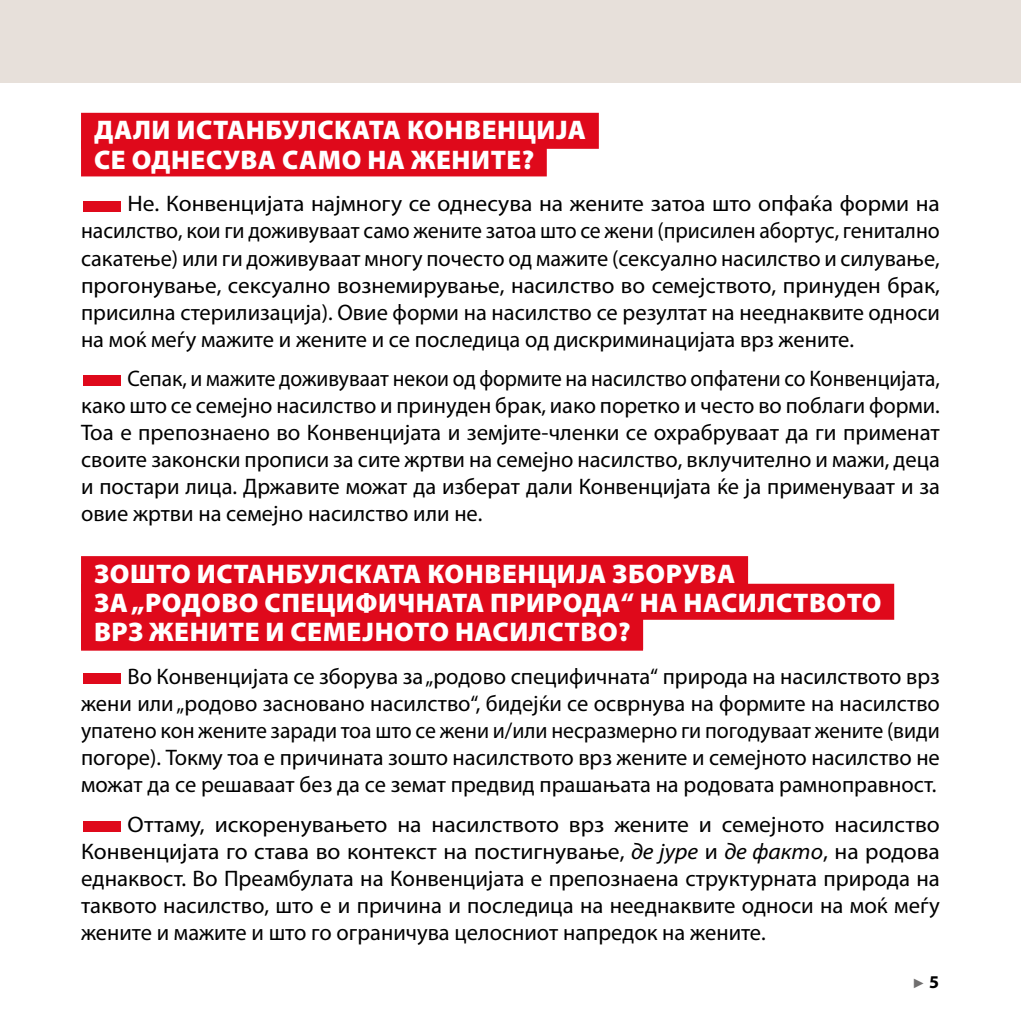
<style>
.page{position:relative;width:1021px;height:1021px;background:#fff}
.page>*{position:absolute;margin:0;border:0;box-sizing:border-box;transform-origin:0 0}
.t1{font:900 27px/29.2px "Myriad Pro";letter-spacing:.02em;color:#fff}
.t2{font:22.5px/27px "Myriad Pro";color:#000;text-align:justify;scale:1.05 1}
.t3{font:22.5px/27px "Myriad Pro";color:#000;text-align:justify;scale:.95 1}
.t4{font:22.5px/27px "Myriad Pro";color:#000;text-align:justify}
.t5{font:13.5px "Arial";color:#706f6f}
.s1{color:#df091b}
.s2{font-style:italic}
.s3{font-family:"Myriad Pro";font-weight:700;font-size:18px;color:#000}
</style>
<div class="page">
<div style="left:81px;top:113px;width:518px;height:36px;background:#df091b"></div>
<div style="left:81px;top:140px;width:466px;height:36px;background:#df091b"></div>
<div style="left:81px;top:556px;width:667px;height:36px;background:#df091b"></div>
<div style="left:81px;top:583px;width:813px;height:36px;background:#df091b"></div>
<div style="left:81px;top:614px;width:562px;height:36px;background:#df091b"></div>
<div style="left:0;top:0;width:1020px;height:83px;background:#e7e0da"></div>
<p class="t1" style="left:94px;top:114px;width:493px">ДАЛИ ИСТАНБУЛСКАТА КОНВЕНЦИЈА<br>СЕ ОДНЕСУВА САМО НА ЖЕНИТЕ?</p>
<p class="t2" style="left:81px;top:190px;width:819px"><span class="s1">■</span>Не. Конвенцијата најмногу се однесува на жените затоа што опфаќа форми на насилство, кои ги доживуваат само жените затоа што се жени (присилен абортус, генитално сакатење) или ги доживуваат многу почесто од мажите (сексуално насилство и силување, прогонување, сексуално вознемирување, насилство во семејството, принуден брак, присилна стерилизација). Овие форми на насилство се резултат на нееднаквите односи на моќ меѓу мажите и жените и се последица од дискриминацијата врз жените.</p>
<p class="t3" style="left:81px;top:365px;width:905px"><span class="s1">■</span>Сепак, и мажите доживуваат некои од формите на насилство опфатени со Конвенцијата, како што се семејно насилство и принуден брак, иако поретко и често во поблаги форми.<br>Тоа е препознаено во Конвенцијата и земјите-членки се охрабруваат да ги применат своите законски прописи за сите жртви на семејно насилство, вклучително и мажи, деца и постари лица. Државите можат да изберат дали Конвенцијата ќе ја применуваат и за овие жртви на семејно насилство или не.</p>
<p class="t1" style="left:94px;top:557px;width:788px">ЗОШТО ИСТАНБУЛСКАТА КОНВЕНЦИЈА ЗБОРУВА<br>ЗА „РОДОВО СПЕЦИФИЧНАТА ПРИРОДА“ НА НАСИЛСТВОТО<br>ВРЗ ЖЕНИТЕ И СЕМЕЈНОТО НАСИЛСТВО?</p>
<p class="t4" style="left:81px;top:662px;width:860px"><span class="s1">■</span>Во Конвенцијата се зборува за „родово специфичната“ природа на насилството врз жени или „родово засновано насилство“, бидејќи се осврнува на формите на насилство упатено кон жените заради тоа што се жени и/или несразмерно ги погодуваат жените (види погоре). Токму тоа е причината зошто насилството врз жените и семејното насилство не можат да се решаваат без да се земат предвид прашањата на родовата рамноправност.</p>
<p class="t2" style="left:81px;top:810px;width:819px"><span class="s1">■</span>Оттаму, искоренувањето на насилството врз жените и семејното насилство Конвенцијата го става во контекст на постигнување, <span class="s2">де јуре</span> и <span class="s2">де факто</span>, на родова еднаквост. Во Преамбулата на Конвенцијата е препознаена структурната природа на таквото насилство, што е и причина и последица на нееднаквите односи на моќ меѓу жените и мажите и што го ограничува целосниот напредок на жените.</p>
<p class="t5" style="left:912px;top:974px;width:28px">► <span class="s3">5</span></p>
</div>
